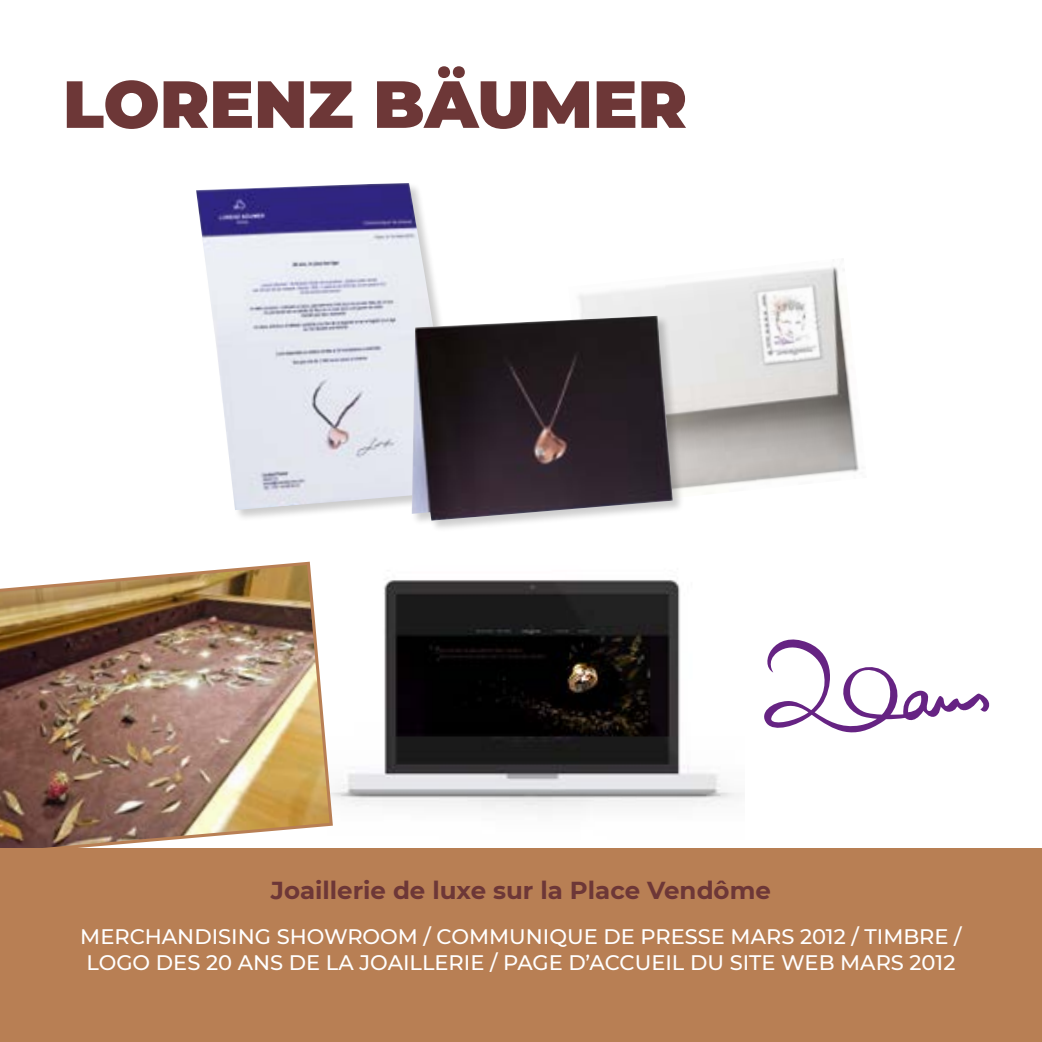
<style>
.page{position:relative;width:1042px;height:1042px;background:#fff}
.page>*{position:absolute;margin:0;border:0;box-sizing:border-box;transform-origin:0 0}
.t1{font:900 66.5px "Montserrat";color:#6d3737}
.t2{font:700 24.5px "Montserrat";color:#6d3737}
.t3{font:500 21px/25.2px "Montserrat";color:#fff}
</style>
<div class="page">
<img style="left:334px;top:580px;width:407px;height:231px">
<img style="left:0;top:561px;width:334px;height:287px">
<div style="left:0;top:848px;width:1042px;height:194px;background:#b87f54"></div>
<svg style="left:764px;top:639px;width:226px;height:94px"></svg>
<img style="left:578px;top:267px;width:281px;height:222px">
<div style="left:196px;top:182px;width:272px;height:340px;background:#000;opacity:.2"></div>
<img style="left:196px;top:183px;width:260px;height:327px">
<div style="left:410px;top:316px;width:273px;height:215px;background:#000;opacity:.2"></div>
<img style="left:412px;top:316px;width:261px;height:205px">
<h1 class="t1" style="left:63px;top:54px;width:626px">LORENZ BÄUMER</h1>
<p class="t2" style="left:271px;top:872px;width:501px">Joaillerie de luxe sur la Place Vendôme</p>
<p class="t3" style="left:80px;top:923px;width:883px">MERCHANDISING SHOWROOM / COMMUNIQUE DE PRESSE MARS 2012 / TIMBRE /<br>LOGO DES 20 ANS DE LA JOAILLERIE / PAGE D’ACCUEIL DU SITE WEB MARS 2012</p>
</div>
